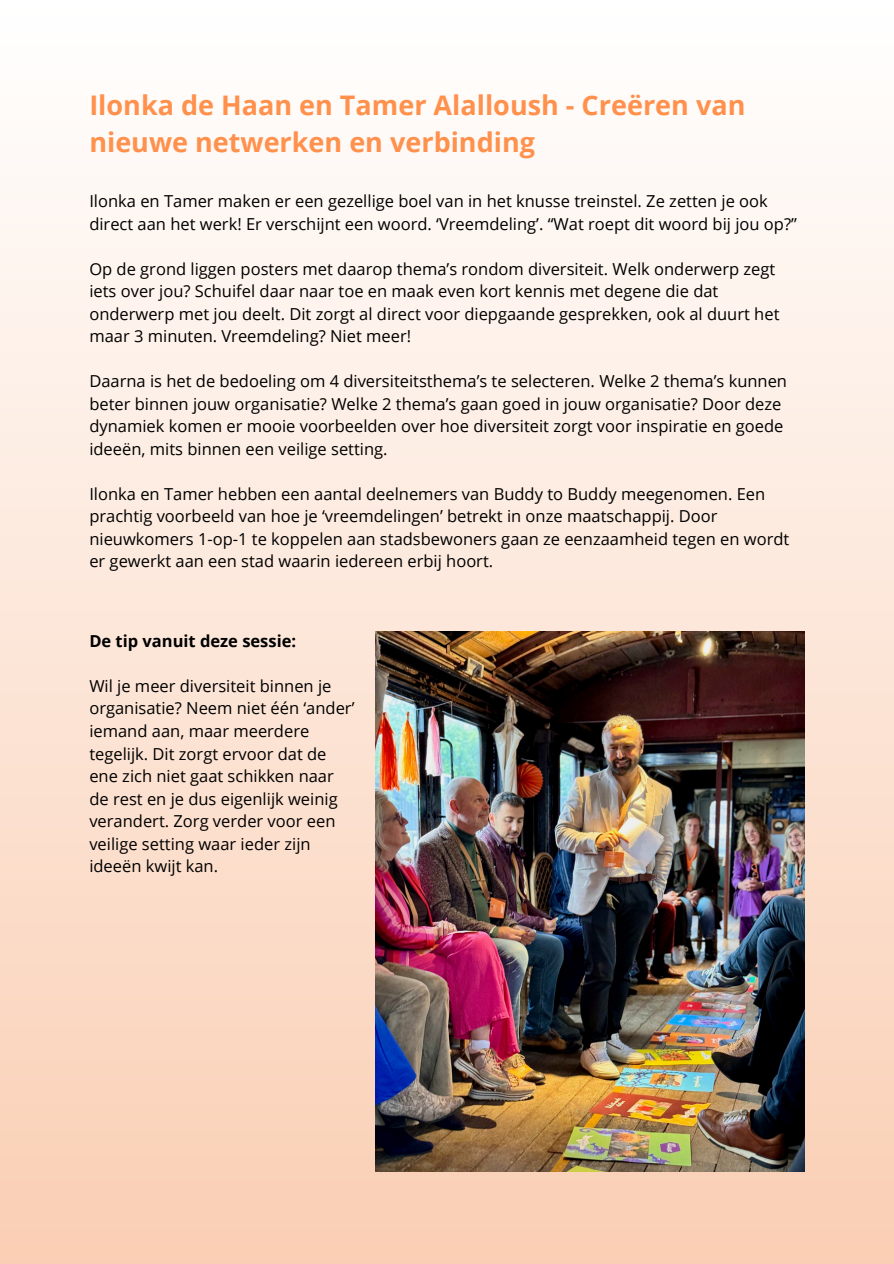
<style>
.page{position:relative;width:894px;height:1264px;background:#fff}
.page>*{position:absolute;margin:0;border:0;box-sizing:border-box;transform-origin:0 0}
.t1{font:700 27px/37.2px "Open Sans";color:#ff914d}
.t2{font:16.5px/22.5px "Open Sans";color:#000}
.t3{font:700 16.5px "Open Sans";color:#000}
</style>
<div class="page">
<div style="left:0;top:0;width:893px;height:1263px;background:linear-gradient(to bottom,#fff,#f9ceb3)"></div>
<img style="left:375px;top:631px;width:429px;height:540px">
<p class="t1" style="left:89px;top:86px;width:657px">Ilonka de Haan en Tamer Alalloush - Creëren van nieuwe netwerken en verbinding</p>
<p class="t2" style="left:89px;top:189px;width:708px">Ilonka en Tamer maken er een gezellige boel van in het knusse treinstel. Ze zetten je ook direct aan het werk! Er verschijnt een woord. ‘Vreemdeling’. “Wat roept dit woord bij jou op?”</p>
<p class="t2" style="left:89px;top:257px;width:691px">Op de grond liggen posters met daarop thema’s rondom diversiteit. Welk onderwerp zegt iets over jou? Schuifel daar naar toe en maak even kort kennis met degene die dat onderwerp met jou deelt. Dit zorgt al direct voor diepgaande gesprekken, ook al duurt het maar 3 minuten. Vreemdeling? Niet meer!</p>
<p class="t2" style="left:89px;top:369px;width:699px">Daarna is het de bedoeling om 4 diversiteitsthema’s te selecteren. Welke 2 thema’s kunnen beter binnen jouw organisatie? Welke 2 thema’s gaan goed in jouw organisatie? Door deze dynamiek komen er mooie voorbeelden over hoe diversiteit zorgt voor inspiratie en goede ideeën, mits binnen een veilige setting.</p>
<h2 class="t2" style="left:89px;top:482px;width:701px">Ilonka en Tamer hebben een aantal deelnemers van Buddy to Buddy meegenomen. Een prachtig voorbeeld van hoe je ‘vreemdelingen’ betrekt in onze maatschappij. Door nieuwkomers 1-op-1 te koppelen aan stadsbewoners gaan ze eenzaamheid tegen en wordt er gewerkt aan een stad waarin iedereen erbij hoort.</h2>
<p class="t3" style="left:89px;top:629px;width:208px">De tip vanuit deze sessie:</p>
<p class="t2" style="left:89px;top:674px;width:243px">Wil je meer diversiteit binnen je</p>
<p class="t2" style="left:89px;top:696px;width:266px">organisatie? Neem niet één ‘ander’ iemand aan, maar meerdere tegelijk. Dit zorgt ervoor dat de ene zich niet gaat schikken naar de rest en je dus eigenlijk weinig verandert. Zorg verder voor een veilige setting waar ieder zijn ideeën kwijt kan.</p>
</div>
